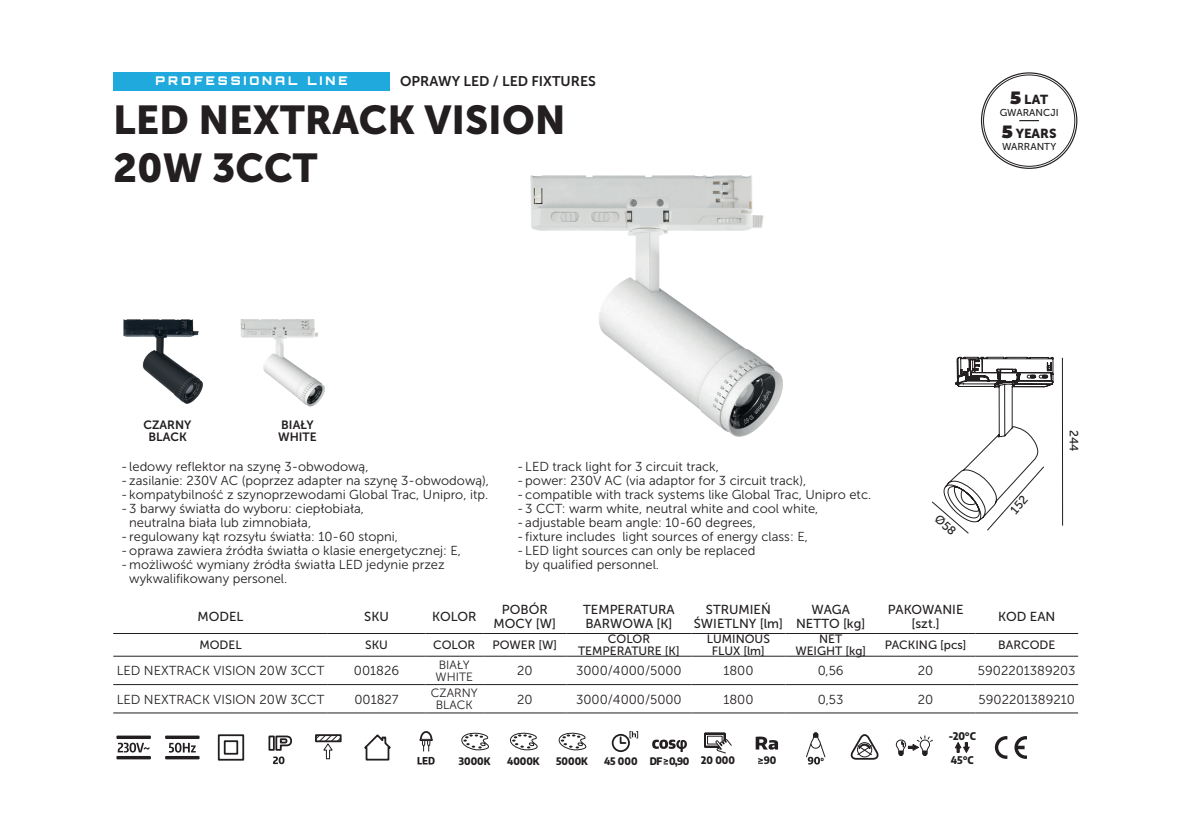
<style>
.page{position:relative;width:1191px;height:840px;background:#fff}
.page>*{position:absolute;margin:0;border:0;box-sizing:border-box;transform-origin:0 0}
.t1{font:40px/48px "Museo Sans 900";color:#231f20}
.t2{font:14px "Museo Sans 700";color:#231f20}
.t3{font:13px "Museo Sans 300";color:#231f20}
.t4{font:13px/14px "Museo Sans 500";color:#231f20;text-align:center}
.t5{font:13px "Museo Sans 900";color:#231f20}
.t6{font:12px/12px "Museo Sans 500";color:#231f20;text-align:center}
.t7{font:12px/12px "Museo Sans 300";color:#231f20}
.t8{font:12px/12px "Museo Sans 700";color:#231f20;text-align:center}
.t9{font:900 12px "Orbitron";letter-spacing:.25em;color:#fff}
.t10{font:800 semi-condensed 10.4px "Encode Sans";color:#231f20}
.t11{font:800 semi-condensed 10.2px "Encode Sans";color:#231f20}
.t12{font:10px "Museo Sans 500";color:#231f20}
.s1{font-family:"Montserrat";font-weight:900;font-size:17.8px}
</style>
<div class="page">
<svg style="left:113px;top:633px;width:965px;height:53px"></svg>
<svg style="left:328px;top:633px;width:155px;height:53px"></svg>
<hr style="left:113px;top:632px;width:215px;height:1px;background:#231f20">
<hr style="left:425px;top:632px;width:58px;height:1px;background:#231f20">
<hr style="left:483px;top:632px;width:83px;height:1px;background:#231f20">
<hr style="left:566px;top:632px;width:125px;height:1px;background:#231f20">
<hr style="left:691px;top:632px;width:94px;height:1px;background:#231f20">
<hr style="left:785px;top:632px;width:91px;height:1px;background:#231f20">
<hr style="left:876px;top:632px;width:99px;height:1px;background:#231f20">
<hr style="left:975px;top:632px;width:103px;height:1px;background:#231f20">
<hr style="left:113px;top:655px;width:215px;height:1px;background:#231f20">
<hr style="left:113px;top:683px;width:215px;height:1px;background:#231f20">
<hr style="left:113px;top:712px;width:215px;height:1px;background:#231f20">
<hr style="left:425px;top:655px;width:58px;height:1px;background:#231f20">
<hr style="left:425px;top:683px;width:58px;height:1px;background:#231f20">
<hr style="left:425px;top:712px;width:58px;height:1px;background:#231f20">
<hr style="left:483px;top:655px;width:83px;height:1px;background:#231f20">
<hr style="left:483px;top:683px;width:83px;height:1px;background:#231f20">
<hr style="left:483px;top:712px;width:83px;height:1px;background:#231f20">
<hr style="left:566px;top:655px;width:125px;height:1px;background:#231f20">
<hr style="left:566px;top:683px;width:125px;height:1px;background:#231f20">
<hr style="left:566px;top:712px;width:125px;height:1px;background:#231f20">
<hr style="left:691px;top:655px;width:94px;height:1px;background:#231f20">
<hr style="left:691px;top:683px;width:94px;height:1px;background:#231f20">
<hr style="left:691px;top:712px;width:94px;height:1px;background:#231f20">
<hr style="left:785px;top:655px;width:91px;height:1px;background:#231f20">
<hr style="left:785px;top:683px;width:91px;height:1px;background:#231f20">
<hr style="left:785px;top:712px;width:91px;height:1px;background:#231f20">
<hr style="left:876px;top:655px;width:99px;height:1px;background:#231f20">
<hr style="left:975px;top:655px;width:103px;height:1px;background:#231f20">
<hr style="left:876px;top:683px;width:99px;height:1px;background:#231f20">
<hr style="left:975px;top:683px;width:103px;height:1px;background:#231f20">
<hr style="left:876px;top:712px;width:99px;height:1px;background:#231f20">
<hr style="left:975px;top:712px;width:103px;height:1px;background:#231f20">
<hr style="left:328px;top:632px;width:97px;height:1px;background:#231f20">
<hr style="left:328px;top:655px;width:97px;height:1px;background:#231f20">
<hr style="left:328px;top:683px;width:97px;height:1px;background:#231f20">
<hr style="left:328px;top:712px;width:97px;height:1px;background:#231f20">
<svg style="left:118px;top:742px;width:32px;height:10px"></svg>
<div style="left:116px;top:735px;width:35px;height:3px;border:2px solid #231f20"></div>
<div style="left:116px;top:755px;width:35px;height:4px;border:2px solid #231f20"></div>
<div style="left:165px;top:735px;width:35px;height:3px;border:2px solid #231f20"></div>
<div style="left:165px;top:755px;width:35px;height:4px;border:2px solid #231f20"></div>
<svg style="left:169px;top:742px;width:27px;height:10px"></svg>
<svg style="left:217px;top:734px;width:28px;height:27px"></svg>
<svg style="left:268px;top:735px;width:24px;height:28px"></svg>
<svg style="left:315px;top:734px;width:27px;height:25px"></svg>
<svg style="left:364px;top:734px;width:27px;height:27px"></svg>
<svg style="left:417px;top:756px;width:17px;height:8px"></svg>
<svg style="left:419px;top:731px;width:14px;height:19px"></svg>
<svg style="left:461px;top:732px;width:28px;height:18px"></svg>
<svg style="left:510px;top:732px;width:28px;height:18px"></svg>
<svg style="left:558px;top:732px;width:29px;height:18px"></svg>
<svg style="left:611px;top:731px;width:27px;height:21px"></svg>
<svg style="left:652px;top:739px;width:35px;height:12px"></svg>
<svg style="left:663px;top:758px;width:5px;height:6px"></svg>
<svg style="left:704px;top:732px;width:28px;height:21px"></svg>
<svg style="left:758px;top:758px;width:5px;height:5px"></svg>
<svg style="left:755px;top:736px;width:23px;height:13px"></svg>
<svg style="left:806px;top:732px;width:20px;height:32px"></svg>
<svg style="left:850px;top:734px;width:29px;height:26px"></svg>
<svg style="left:895px;top:735px;width:38px;height:21px"></svg>
<svg style="left:955px;top:742px;width:15px;height:11px"></svg>
<svg style="left:995px;top:736px;width:12px;height:22px"></svg>
<svg style="left:1014px;top:736px;width:13px;height:22px"></svg>
<div style="left:113px;top:72px;width:277px;height:18px;background:#1fa9dc"></div>
<svg style="left:1019px;top:120px;width:20px;height:1px"></svg>
<img style="left:123px;top:319px;width:80px;height:85px">
<img style="left:240px;top:319px;width:85px;height:88px">
<img style="left:530px;top:175px;width:253px;height:262px">
<svg style="left:932px;top:356px;width:131px;height:178px"></svg>
<p class="t9" style="left:156px;top:73px;width:193px">PROFESSIONAL LINE</p>
<p class="t2" style="left:400px;top:73px;width:197px">OPRAWY LED / LED FIXTURES</p>
<h1 class="t1" style="left:113px;top:95px;width:454px">LED NEXTRACK VISION<br>20W 3CCT</h1>
<p class="t5" style="left:1010px;top:92px;width:39px"><span class="s1">5</span> LAT</p>
<p class="t12" style="left:999px;top:107px;width:60px">GWARANCJI</p>
<p class="t5" style="left:1001px;top:126px;width:56px"><span class="s1">5</span> YEARS</p>
<p class="t12" style="left:1002px;top:141px;width:56px">WARRANTY</p>
<p class="t8" style="left:144px;top:419px;width:49px">CZARNY<br>BLACK</p>
<p class="t8" style="left:278px;top:419px;width:40px;text-align:left">BIAŁY<br>WHITE</p>
<p class="t6" style="left:1079px;top:430px;width:23px;rotate:90deg">244</p>
<p class="t3" style="left:121px;top:459px;width:249px">-ledowy reflektor na szynę 3-obwodową,</p>
<p class="t3" style="left:121px;top:473px;width:369px">-zasilanie: 230V AC (poprzez adapter na szynę 3-obwodową),</p>
<p class="t3" style="left:121px;top:487px;width:368px">-kompatybilność z szynoprzewodami Global Trac, Unipro, itp.</p>
<p class="t3" style="left:121px;top:501px;width:244px">-3 barwy światła do wyboru: ciepłobiała,</p>
<p class="t3" style="left:129px;top:515px;width:183px">neutralna biała lub zimnobiała,</p>
<p class="t3" style="left:121px;top:529px;width:278px">-regulowany kąt rozsyłu światła: 10-60 stopni,</p>
<p class="t3" style="left:121px;top:543px;width:341px">-oprawa zawiera źródła światła o klasie energetycznej: E,</p>
<p class="t3" style="left:121px;top:557px;width:325px">-możliwość wymiany źródła światła LED jedynie przez</p>
<p class="t3" style="left:129px;top:571px;width:160px">wykwalifikowany personel.</p>
<p class="t3" style="left:517px;top:459px;width:203px">-LED track light for 3 circuit track,</p>
<p class="t3" style="left:517px;top:473px;width:291px">-power: 230V AC (via adaptor for 3 circuit track),</p>
<p class="t3" style="left:517px;top:487px;width:355px">-compatible with track systems like Global Trac, Unipro etc.</p>
<p class="t3" style="left:517px;top:501px;width:303px">-3 CCT: warm white, neutral white and cool white,</p>
<p class="t3" style="left:517px;top:515px;width:240px">-adjustable beam angle: 10-60 degrees,</p>
<p class="t3" style="left:517px;top:529px;width:292px">-fixture includes light sources of energy class: E,</p>
<p class="t3" style="left:517px;top:543px;width:240px">-LED light sources can only be replaced</p>
<p class="t3" style="left:525px;top:557px;width:135px">by qualified personnel.</p>
<p class="t4" style="left:198px;top:609px;width:47px">MODEL</p>
<p class="t4" style="left:364px;top:609px;width:26px">SKU</p>
<p class="t4" style="left:432px;top:609px;width:46px">KOLOR</p>
<p class="t4" style="left:493px;top:602px;width:64px">POBÓR<br>MOCY [W]</p>
<p class="t4" style="left:583px;top:602px;width:93px;text-align:left">TEMPERATURA<br>BARWOWA [K]</p>
<p class="t4" style="left:694px;top:602px;width:91px">STRUMIEŃ<br>ŚWIETLNY [lm]</p>
<p class="t4" style="left:796px;top:602px;width:71px">WAGA<br>NETTO [kg]</p>
<p class="t4" style="left:888px;top:602px;width:77px">PAKOWANIE [szt.]</p>
<p class="t4" style="left:998px;top:609px;width:59px">KOD EAN</p>
<p class="t6" style="left:199px;top:639px;width:44px">MODEL</p>
<p class="t6" style="left:365px;top:639px;width:24px">SKU</p>
<p class="t6" style="left:433px;top:639px;width:44px">COLOR</p>
<p class="t6" style="left:492px;top:639px;width:66px">POWER [W]</p>
<p class="t6" style="left:578px;top:633px;width:103px">COLOR<br>TEMPERATURE [K]</p>
<p class="t6" style="left:707px;top:633px;width:65px">LUMINOUS<br>FLUX [lm]</p>
<p class="t6" style="left:795px;top:633px;width:72px">NET<br>WEIGHT [kg]</p>
<p class="t6" style="left:884px;top:639px;width:83px">PACKING [pcs]</p>
<p class="t6" style="left:998px;top:639px;width:59px">BARCODE</p>
<p class="t3" style="left:117px;top:663px;width:209px">LED NEXTRACK VISION 20W 3CCT</p>
<p class="t3" style="left:354px;top:663px;width:47px">001826</p>
<p class="t7" style="left:435px;top:658px;width:39px">BIAŁY<br>WHITE</p>
<p class="t3" style="left:517px;top:663px;width:17px">20</p>
<p class="t3" style="left:576px;top:663px;width:107px">3000/4000/5000</p>
<p class="t3" style="left:723px;top:663px;width:32px">1800</p>
<p class="t3" style="left:817px;top:663px;width:27px">0,56</p>
<p class="t3" style="left:918px;top:663px;width:17px">20</p>
<p class="t3" style="left:978px;top:663px;width:99px">5902201389203</p>
<p class="t3" style="left:117px;top:691px;width:209px">LED NEXTRACK VISION 20W 3CCT</p>
<p class="t3" style="left:354px;top:691px;width:46px">001827</p>
<p class="t7" style="left:431px;top:686px;width:48px;text-align:center">CZARNY<br>BLACK</p>
<p class="t3" style="left:517px;top:691px;width:17px">20</p>
<p class="t3" style="left:576px;top:691px;width:107px">3000/4000/5000</p>
<p class="t3" style="left:723px;top:691px;width:32px">1800</p>
<p class="t3" style="left:818px;top:691px;width:27px">0,53</p>
<p class="t3" style="left:918px;top:691px;width:17px">20</p>
<p class="t3" style="left:978px;top:691px;width:98px">5902201389210</p>
<p class="t11" style="left:459px;top:752px;width:33px">3000K</p>
<p class="t11" style="left:507px;top:752px;width:34px">4000K</p>
<p class="t11" style="left:556px;top:752px;width:33px">5000K</p>
<p class="t11" style="left:604px;top:752px;width:132px">45 000 DF 0,90 20 000</p>
<p class="t11" style="left:763px;top:752px;width:14px">90</p>
<p class="t10" style="left:948px;top:728px;width:29px">-20°C</p>
<p class="t10" style="left:951px;top:751px;width:24px">45°C</p>
</div>
